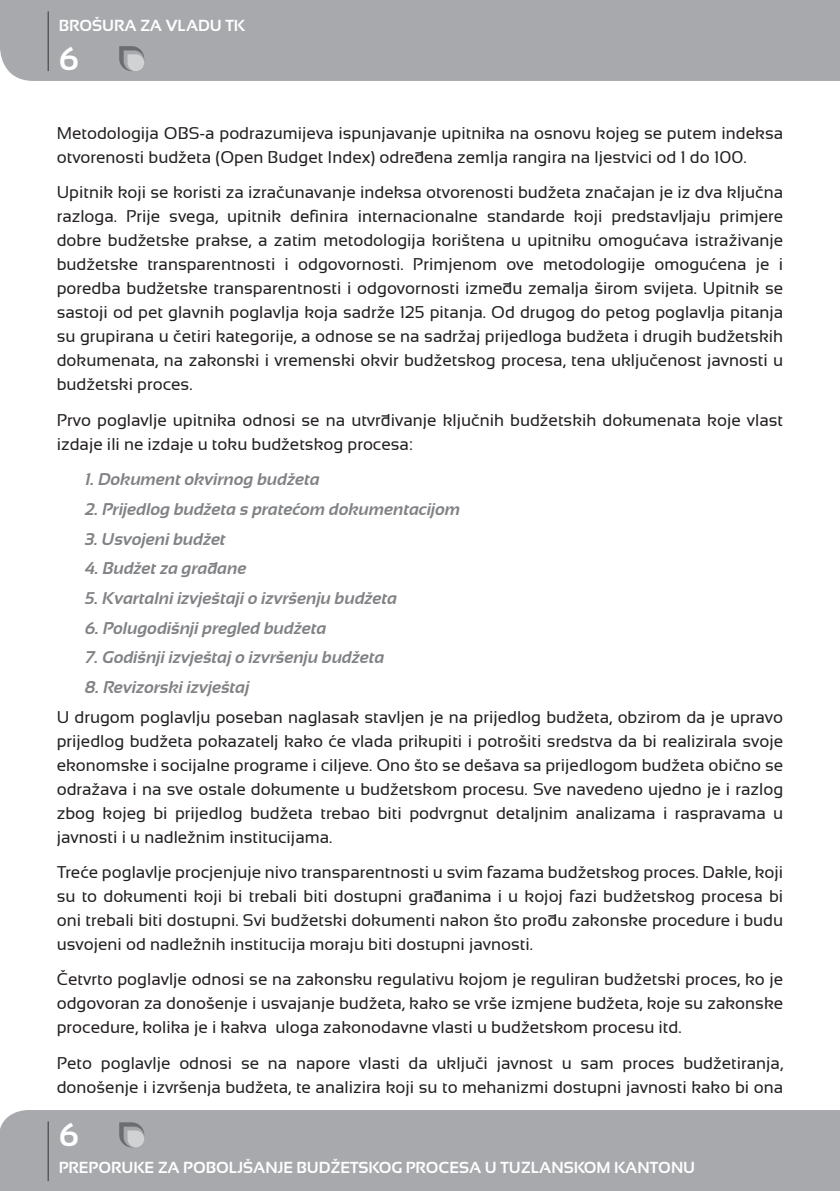
<style>
.page{position:relative;width:840px;height:1191px;background:#fff}
.page>*{position:absolute;margin:0;border:0;box-sizing:border-box;transform-origin:0 0}
.t1{font:700 32.4px "Sansation";color:#fff}
.t2{font:17px/24px "Sansation";color:#231f20;text-align:justify}
.t3{font:italic 700 17px "Sansation";color:#808285}
.t4{font:700 16px "Sansation";color:#fff}
</style>
<div class="page">
<div style="left:0;top:1110px;width:839px;height:81px;background:#a8a9ad"></div>
<div style="left:0;top:0;width:839px;height:81px;background:#a8a9ad"></div>
<hr style="left:47px;top:11px;width:2px;height:60px;background:#57585a">
<hr style="left:47px;top:1121px;width:2px;height:60px;background:#57585a">
<svg style="left:119px;top:46px;width:25px;height:25px"></svg>
<svg style="left:119px;top:1122px;width:25px;height:25px"></svg>
<p class="t4" style="left:59px;top:16px;width:188px">BROŠURA ZA VLADU TK</p>
<h1 class="t1" style="left:59px;top:40px;width:21px">6</h1>
<p class="t2" style="left:57px;top:121px;width:727px">Metodologija OBS-a podrazumijeva ispunjavanje upitnika na osnovu kojeg se putem indeksa otvorenosti budžeta (Open Budget Index) određena zemlja rangira na ljestvici od 1 do 100.</p>
<p class="t2" style="left:57px;top:180px;width:727px">Upitnik koji se koristi za izračunavanje indeksa otvorenosti budžeta značajan je iz dva ključna razloga. Prije svega, upitnik definira internacionalne standarde koji predstavljaju primjere dobre budžetske prakse, a zatim metodologija korištena u upitniku omogućava istraživanje budžetske transparentnosti i odgovornosti. Primjenom ove metodologije omogućena je i poredba budžetske transparentnosti i odgovornosti između zemalja širom svijeta. Upitnik se sastoji od pet glavnih poglavlja koja sadrže 125 pitanja. Od drugog do petog poglavlja pitanja su grupirana u četiri kategorije, a odnose se na sadržaj prijedloga budžeta i drugih budžetskih dokumenata, na zakonski i vremenski okvir budžetskog procesa, tena uključenost javnosti u budžetski proces.</p>
<p class="t2" style="left:57px;top:408px;width:727px">Prvo poglavlje upitnika odnosi se na utvrđivanje ključnih budžetskih dokumenata koje vlast izdaje ili ne izdaje u toku budžetskog procesa:</p>
<p class="t3" style="left:85px;top:470px;width:236px">1. Dokument okvirnog budžeta</p>
<p class="t3" style="left:85px;top:499px;width:377px">2. Prijedlog budžeta s pratećom dokumentacijom</p>
<p class="t3" style="left:85px;top:529px;width:142px">3. Usvojeni budžet</p>
<p class="t3" style="left:85px;top:559px;width:163px">4. Budžet za građane</p>
<p class="t3" style="left:85px;top:588px;width:313px">5. Kvartalni izvještaji o izvršenju budžeta</p>
<p class="t3" style="left:85px;top:618px;width:243px">6. Polugodišnji pregled budžeta</p>
<p class="t3" style="left:85px;top:648px;width:301px">7. Godišnji izvještaj o izvršenju budžeta</p>
<p class="t3" style="left:85px;top:677px;width:166px">8. Revizorski izvještaj</p>
<p class="t2" style="left:57px;top:704px;width:727px">U drugom poglavlju poseban naglasak stavljen je na prijedlog budžeta, obzirom da je upravo prijedlog budžeta pokazatelj kako će vlada prikupiti i potrošiti sredstva da bi realizirala svoje ekonomske i socijalne programe i ciljeve. Ono što se dešava sa prijedlogom budžeta obično se odražava i na sve ostale dokumente u budžetskom procesu. Sve navedeno ujedno je i razlog zbog kojeg bi prijedlog budžeta trebao biti podvrgnut detaljnim analizama i raspravama u javnosti i u nadležnim institucijama.</p>
<p class="t2" style="left:57px;top:860px;width:727px">Treće poglavlje procjenjuje nivo transparentnosti u svim fazama budžetskog proces. Dakle, koji su to dokumenti koji bi trebali biti dostupni građanima i u kojoj fazi budžetskog procesa bi oni trebali biti dostupni. Svi budžetski dokumenti nakon što prođu zakonske procedure i budu usvojeni od nadležnih institucija moraju biti dostupni javnosti.</p>
<p class="t2" style="left:57px;top:967px;width:727px">Četvrto poglavlje odnosi se na zakonsku regulativu kojom je reguliran budžetski proces, ko je odgovoran za donošenje i usvajanje budžeta, kako se vrše izmjene budžeta, koje su zakonske procedure, kolika je i kakva uloga zakonodavne vlasti u budžetskom procesu itd.</p>
<p class="t2" style="left:57px;top:1051px;width:727px">Peto poglavlje odnosi se na napore vlasti da uključi javnost u sam proces budžetiranja, donošenje i izvršenja budžeta, te analizira koji su to mehanizmi dostupni javnosti kako bi ona</p>
<h1 class="t1" style="left:59px;top:1116px;width:21px">6</h1>
<p class="t4" style="left:59px;top:1158px;width:637px">PREPORUKE ZA POBOLJŠANJE BUDŽETSKOG PROCESA U TUZLANSKOM KANTONU</p>
</div>
